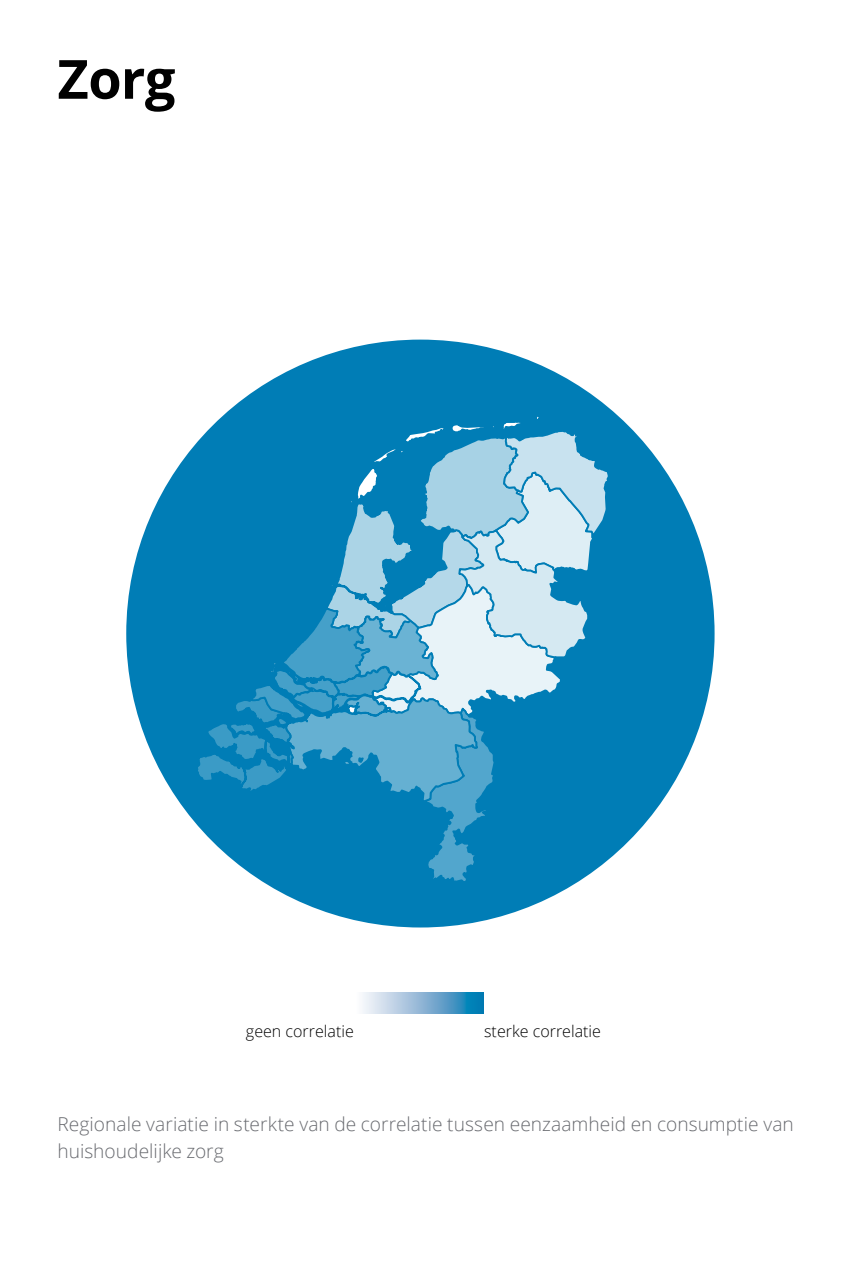
<style>
.page{position:relative;width:860px;height:1276px;background:#fff}
.page>*{position:absolute;margin:0;border:0;box-sizing:border-box;transform-origin:0 0}
.t1{font:700 54px "Open Sans";color:#000}
.t2{font:300 19.12px/27px "Open Sans";color:#696b70}
.t3{font:300 15.97px "Open Sans";color:#000}
</style>
<div class="page">
<div style="left:126px;top:339px;width:588px;height:588px;background:#007db6;border-radius:294px"></div>
<svg style="left:194px;top:412px;width:418px;height:476px"></svg>
<svg style="left:363px;top:992px;width:120px;height:21px;background:#81b4d4"></svg>
<h1 class="t1" style="left:57px;top:41px;width:119px">Zorg</h1>
<p class="t3" style="left:246px;top:1020px;width:109px">geen correlatie</p>
<p class="t3" style="left:484px;top:1020px;width:118px">sterke correlatie</p>
<p class="t2" style="left:57px;top:1110px;width:737px">Regionale variatie in sterkte van de correlatie tussen eenzaamheid en consumptie van huishoudelijke zorg</p>
</div>
